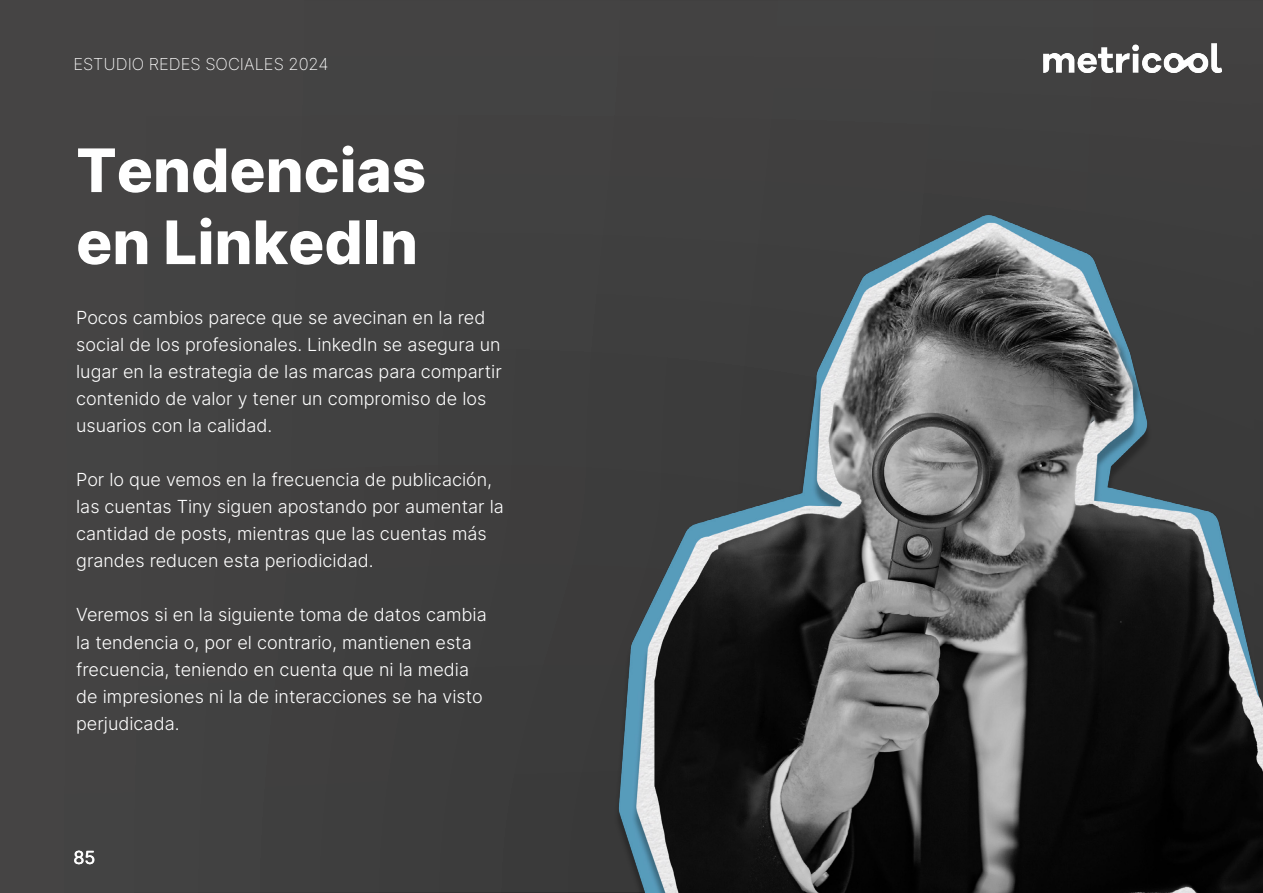
<style>
.page{position:relative;width:1263px;height:893px;background:#fff}
.page>*{position:absolute;margin:0;border:0;box-sizing:border-box;transform-origin:0 0}
.t1{font:60px/72px "Inter";color:#fff}
.t2{font:300 18px/27px "Inter";color:#fff}
.t3{font:18px "Inter";color:#fff}
.t4{font:200 16.5px "Inter";color:#fff}
</style>
<div class="page">
<div style="left:0;top:1px;width:1263px;height:891px;background:#454545"></div>
<img style="left:1043px;top:43px;width:178px;height:29px">
<img style="left:413px;top:214px;width:850px;height:679px">
<p class="t4" style="left:73px;top:52px;width:257px">ESTUDIO REDES SOCIALES 2024</p>
<p class="t1" style="left:76px;top:133px;width:351px">Tendencias en LinkedIn</p>
<p class="t2" style="left:76px;top:304px;width:427px">Pocos cambios parece que se avecinan en la red social de los profesionales. LinkedIn se asegura un lugar en la estrategia de las marcas para compartir contenido de valor y tener un compromiso de los usuarios con la calidad.</p>
<p class="t2" style="left:76px;top:466px;width:429px">Por lo que vemos en la frecuencia de publicación, las cuentas Tiny siguen apostando por aumentar la cantidad de posts, mientras que las cuentas más grandes reducen esta periodicidad.</p>
<p class="t2" style="left:76px;top:601px;width:412px">Veremos si en la siguiente toma de datos cambia la tendencia o, por el contrario, mantienen esta frecuencia, teniendo en cuenta que ni la media de impresiones ni la de interacciones se ha visto perjudicada.</p>
<p class="t3" style="left:73px;top:844px;width:24px">85</p>
</div>
